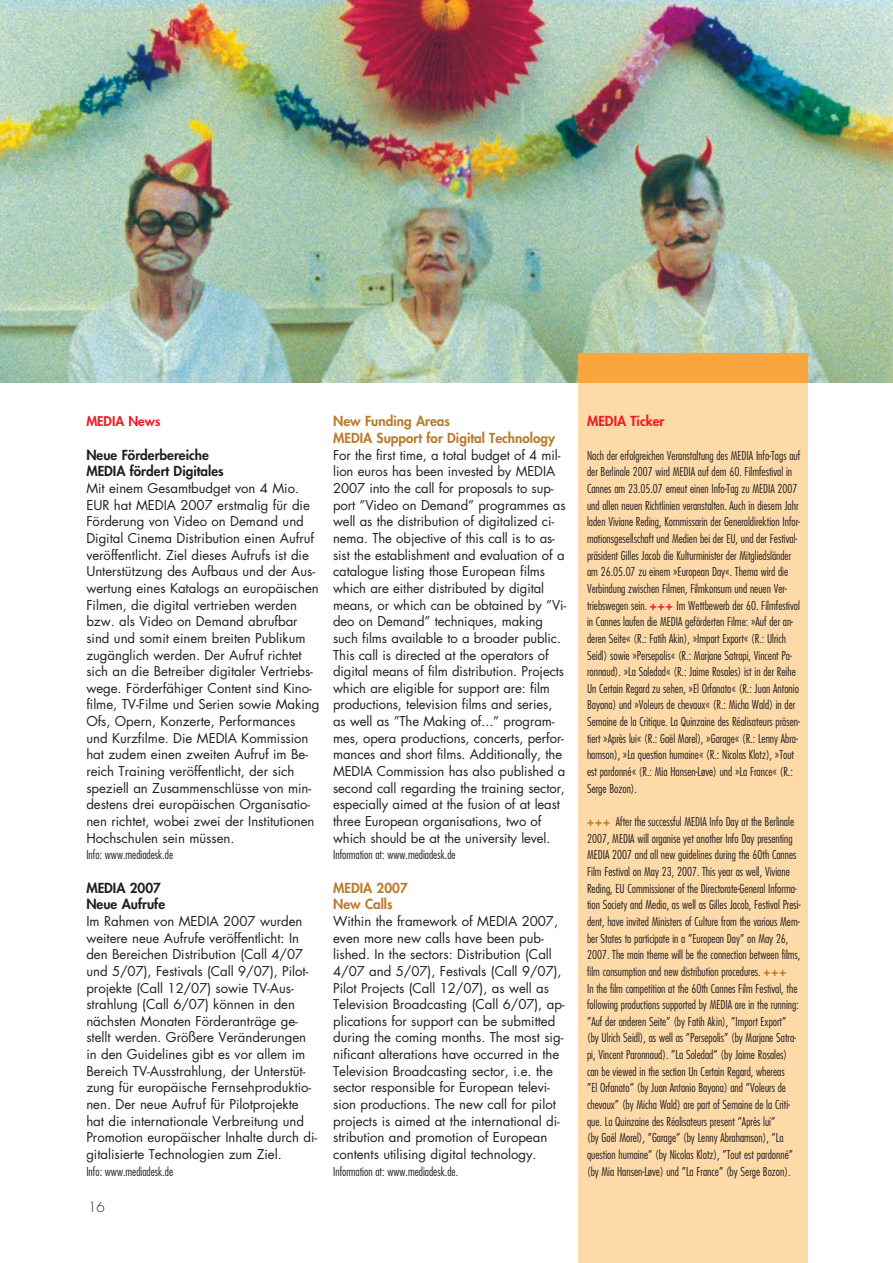
<style>
.page{position:relative;width:893px;height:1263px;background:#fff}
.page>*{position:absolute;margin:0;border:0;box-sizing:border-box;transform-origin:0 0}
.t1{font:800 13.5px/16.6px "Futura";color:#b97c2c}
.t2{font:800 13.5px/16.6px "Futura";color:#231f20}
.t3{font:800 13.5px "Futura";color:#ed1c24}
.t4{font:300 13.5px "Futura";color:#231f20}
.t5{font:13.2px/16.6px "Futura LT";letter-spacing:-.005em;color:#231f20}
.t6{font:800 13.05px "Futura";color:#ed1c24}
.t7{font:300 condensed 12px/16.6px "Futura";color:#231f20}
.s1{font-weight:800;font-stretch:normal;color:#ed1c24}
.s2{font-weight:800;font-stretch:normal;color:#b97c2c}
</style>
<div class="page">
<img style="left:0;top:0;width:892px;height:383px">
<div style="left:578px;top:362px;width:230px;height:901px;background:#ffdaa9"></div>
<div style="left:578px;top:353px;width:230px;height:30px;background:#faa63f"></div>
<p class="t6" style="left:86px;top:415px;width:75px">MEDIA News</p>
<p class="t2" style="left:86px;top:447px;width:139px">Neue Förderbereiche<br>MEDIA fördert Digitales</p>
<p class="t5" style="left:86px;top:480px;width:234px">Mit einem Gesamtbudget von 4 Mio.<br>EUR hat MEDIA 2007 erstmalig für die Förderung von Video on Demand und Digital Cinema Distribution einen Aufruf veröffentlicht. Ziel dieses Aufrufs ist die Unterstützung des Aufbaus und der Aus&shy;wertung eines Katalogs an europäischen Filmen, die digital vertrieben werden bzw. als Video on Demand abrufbar sind und somit einem breiten Publikum zugänglich werden. Der Aufruf richtet sich an die Betreiber digitaler Vertriebs&shy;wege. Förderfähiger Content sind Kino&shy;filme, TV-Filme und Serien sowie Making Ofs, Opern, Konzerte, Performances und Kurzfilme. Die MEDIA Kommission hat zudem einen zweiten Aufruf im Be&shy;reich Training veröffentlicht, der sich speziell an Zusammenschlüsse von min&shy;destens drei europäischen Organisatio&shy;nen richtet, wobei zwei der Institutionen Hochschulen sein müssen.</p>
<p class="t7" style="left:86px;top:847px;width:88px">Info: www.mediadesk.de</p>
<p class="t2" style="left:86px;top:880px;width:80px">MEDIA 2007<br>Neue Aufrufe</p>
<p class="t5" style="left:86px;top:913px;width:232px">Im Rahmen von MEDIA 2007 wurden weitere neue Aufrufe veröffentlicht: In den Bereichen Distribution (Call 4/07 und 5/07), Festivals (Call 9/07), Pilot&shy;projekte (Call 12/07) sowie TV-Aus&shy;strahlung (Call 6/07) können in den nächsten Monaten Förderanträge ge&shy;stellt werden. Größere Veränderungen in den Guidelines gibt es vor allem im Bereich TV-Ausstrahlung, der Unterstüt&shy;zung für europäische Fernsehproduktio&shy;nen. Der neue Aufruf für Pilotprojekte hat die internationale Verbreitung und Promotion europäischer Inhalte durch di&shy;gitalisierte Technologien zum Ziel.</p>
<p class="t7" style="left:86px;top:1164px;width:88px">Info: www.mediadesk.de</p>
<p class="t4" style="left:88px;top:1201px;width:18px">16</p>
<p class="t1" style="left:333px;top:414px;width:223px">New Funding Areas<br>MEDIA Support for Digital Technology</p>
<p class="t5" style="left:333px;top:447px;width:234px">For the first time, a total budget of 4 mil&shy;lion euros has been invested by MEDIA 2007 into the call for proposals to sup&shy;port ”Video on Demand” programmes as well as the distribution of digitalized ci&shy;nema. The objective of this call is to as&shy;sist the establishment and evaluation of a catalogue listing those European films which are either distributed by digital means, or which can be obtained by ”Vi&shy;deo on Demand” techniques, making such films available to a broader public.<br>This call is directed at the operators of digital means of film distribution. Projects which are eligible for support are: film productions, television films and series, as well as ”The Making of...” program&shy;mes, opera productions, concerts, perfor&shy;mances and short films. Additionally, the MEDIA Commission has also published a second call regarding the training sector, especially aimed at the fusion of at least three European organisations, two of which should be at the university level.</p>
<p class="t7" style="left:333px;top:847px;width:124px">Information at: www.mediadesk.de</p>
<p class="t1" style="left:333px;top:880px;width:76px">MEDIA 2007<br>New Calls</p>
<p class="t5" style="left:333px;top:913px;width:233px">Within the framework of MEDIA 2007, even more new calls have been pub&shy;lished. In the sectors: Distribution (Call 4/07 and 5/07), Festivals (Call 9/07), Pilot Projects (Call 12/07), as well as Television Broadcasting (Call 6/07), ap&shy;plications for support can be submitted during the coming months. The most sig&shy;nificant alterations have occurred in the Television Broadcasting sector, i.e. the sector responsible for European televi&shy;sion productions. The new call for pilot projects is aimed at the international di&shy;stribution and promotion of European contents utilising digital technology.</p>
<p class="t7" style="left:333px;top:1164px;width:127px">Information at: www.mediadesk.de.</p>
<p class="t3" style="left:587px;top:415px;width:79px">MEDIA Ticker</p>
<p class="t7" style="left:587px;top:448px;width:215px">Nach der erfolgreichen Veranstaltung des MEDIA Info-Tags auf der Berlinale 2007 wird MEDIA auf dem 60. Filmfestival in Cannes am 23.05.07 erneut einen Info-Tag zu MEDIA 2007 und allen neuen Richtlinien veranstalten. Auch in diesem Jahr laden Viviane Reding, Kommissarin der Generaldirektion Infor&shy;mationsgesellschaft und Medien bei der EU, und der Festival&shy;präsident Gilles Jacob die Kulturminister der Mitgliedsländer am 26.05.07 zu einem »European Day«. Thema wird die Verbindung zwischen Filmen, Filmkonsum und neuen Ver&shy;triebswegen sein. <span class="s1">+++</span> Im Wettbewerb der 60. Filmfestival in Cannes laufen die MEDIA geförderten Filme: »Auf der an&shy;deren Seite« (R.: Fatih Akin), »Import Export« (R.: Ulrich Seidl) sowie »Persepolis« (R.: Marjane Satrapi, Vincent Pa&shy;ronnaud). »La Soledad« (R.: Jaime Rosales) ist in der Reihe Un Certain Regard zu sehen, »El Orfanato« (R.: Juan Antonio Bayona) und »Voleurs de chevaux« (R.: Micha Wald) in der Semaine de la Critique. La Quinzaine des Réalisateurs präsen&shy;tiert »Après lui« (R.: Gaël Morel), »Garage« (R.: Lenny Abra&shy;hamson), »La question humaine« (R.: Nicolas Klotz), »Tout est pardonné« (R.: Mia Hansen-Løve) und »La France« (R.:<br>Serge Bozon).</p>
<p class="t7" style="left:587px;top:814px;width:215px"><span class="s2">+++</span> After the successful MEDIA Info Day at the Berlinale 2007, MEDIA will organise yet another Info Day presenting MEDIA 2007 and all new guidelines during the 60th Cannes Film Festival on May 23, 2007. This year as well, Viviane Reding, EU Commissioner of the Directorate-General Informa&shy;tion Society and Media, as well as Gilles Jacob, Festival Presi&shy;dent, have invited Ministers of Culture from the various Mem&shy;ber States to participate in a ”European Day” on May 26, 2007. The main theme will be the connection between films, film consumption and new distribution procedures. <span class="s2">+++<br></span>In the film competition at the 60th Cannes Film Festival, the following productions supported by MEDIA are in the running: ”Auf der anderen Seite” (by Fatih Akin), ”Import Export” (by Ulrich Seidl), as well as ”Persepolis” (by Marjane Satra&shy;pi, Vincent Paronnaud). ”La Soledad” (by Jaime Rosales) can be viewed in the section Un Certain Regard, whereas<br>”El Orfanato” (by Juan Antonio Bayona) and ”Voleurs de chevaux” (by Micha Wald) are part of Semaine de la Criti&shy;que. La Quinzaine des Réalisateurs present ”Après lui”<br>(by Gaël Morel), ”Garage” (by Lenny Abrahamson), ”La question humaine” (by Nicolas Klotz), ”Tout est pardonné” (by Mia Hansen-Løve) und ”La France” (by Serge Bozon).</p>
</div>
